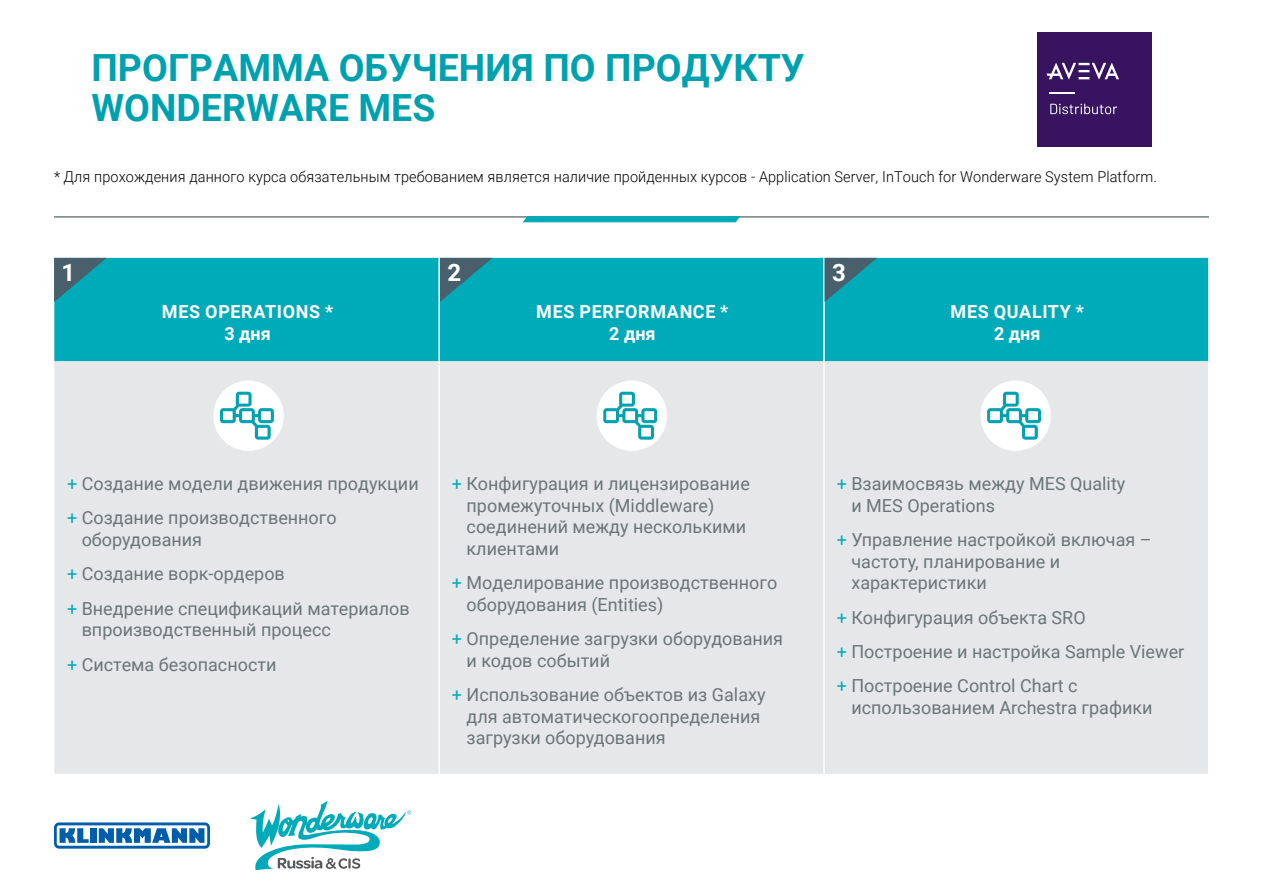
<style>
.page{position:relative;width:1263px;height:893px;background:#fff}
.page>*{position:absolute;margin:0;border:0;box-sizing:border-box;transform-origin:0 0}
.t1{font:700 37.5px/40.5px "Roboto";color:#00a1af}
.t2{font:700 24px "Roboto";color:#fff}
.t3{font:18px/21.6px "Roboto";color:#6c7677}
.t4{font:700 18px/21.6px "Roboto";letter-spacing:.035em;color:#fff;text-align:center}
.t5{font:300 15px "Roboto";letter-spacing:.01em;color:#000;scale:.96 1}
.s1{color:#00abb9}
</style>
<div class="page">
<hr style="left:54px;top:216px;width:1155px;height:2px;background:#717d7c">
<svg style="left:523px;top:216px;width:217px;height:6px"></svg>
<svg style="left:250px;top:801px;width:161px;height:69px"></svg>
<svg style="left:54px;top:822px;width:156px;height:27px"></svg>
<div style="left:1037px;top:33px;width:114px;height:114px;background:#381460"></div>
<svg style="left:1046px;top:63px;width:73px;height:16px"></svg>
<svg style="left:1050px;top:104px;width:67px;height:10px"></svg>
<svg style="left:1049px;top:92px;width:25px;height:1px"></svg>
<div style="left:54px;top:258px;width:1154px;height:103px;background:#00abb9"></div>
<div style="left:54px;top:361px;width:1154px;height:413px;background:#e6e7e8"></div>
<hr style="left:438px;top:258px;width:2px;height:103px;background:#fff">
<hr style="left:823px;top:258px;width:2px;height:103px;background:#fff">
<hr style="left:438px;top:361px;width:2px;height:413px;background:#fff">
<hr style="left:823px;top:361px;width:2px;height:413px;background:#fff">
<svg style="left:54px;top:258px;width:53px;height:44px"></svg>
<svg style="left:440px;top:258px;width:52px;height:44px"></svg>
<svg style="left:824px;top:258px;width:53px;height:44px"></svg>
<div style="left:213px;top:381px;width:71px;height:70px;background:#fff;border-radius:50%"></div>
<svg style="left:220px;top:392px;width:54px;height:47px"></svg>
<div style="left:596px;top:381px;width:71px;height:70px;background:#fff;border-radius:50%"></div>
<svg style="left:603px;top:392px;width:54px;height:47px"></svg>
<div style="left:980px;top:381px;width:71px;height:70px;background:#fff;border-radius:50%"></div>
<svg style="left:987px;top:392px;width:54px;height:47px"></svg>
<h1 class="t1" style="left:91px;top:46px;width:715px">ПРОГРАММА ОБУЧЕНИЯ ПО ПРОДУКТУ<br>WONDERWARE MES</h1>
<p class="t5" style="left:54px;top:166px;width:1150px">* Для прохождения данного курса обязательным требованием является наличие пройденных курсов - Application Server, InTouch for Wonderware System Platform.</p>
<h2 class="t2" style="left:62px;top:255px;width:15px">1</h2>
<h2 class="t2" style="left:447px;top:255px;width:15px">2</h2>
<h2 class="t2" style="left:832px;top:255px;width:15px">3</h2>
<p class="t4" style="left:162px;top:300px;width:173px">MES OPERATIONS *<br>3 дня</p>
<p class="t4" style="left:536px;top:300px;width:194px">MES PERFORMANCE *<br>2 дня</p>
<p class="t4" style="left:950px;top:300px;width:135px">MES QUALITY *<br>2 дня</p>
<p class="t3" style="left:67px;top:466px;width:353px;line-height:34.3px"><span class="s1">+</span> Создание модели движения продукции <span class="s1">+</span> Создание производственного</p>
<p class="t3" style="left:67px;top:522px;width:344px;line-height:34.3px;text-indent:15px">оборудования<br><span class="s1">+</span> Создание ворк-ордеров<br><span class="s1">+</span> Внедрение спецификаций материалов</p>
<p class="t3" style="left:67px;top:612px;width:265px;line-height:34.3px;text-indent:15px">впроизводственный процесс <span class="s1">+</span> Система безопасности</p>
<p class="t3" style="left:467px;top:472px;width:285px;text-indent:-15px"><span class="s1">+</span> Конфигурация и лицензирование промежуточных (Middleware) соединений между несколькими клиентами</p>
<p class="t3" style="left:466px;top:571px;width:312px;text-indent:-15px"><span class="s1">+</span> Моделирование производственного оборудования (Entities)</p>
<p class="t3" style="left:466px;top:627px;width:318px;text-indent:-15px"><span class="s1">+</span> Определение загрузки оборудования и кодов событий</p>
<p class="t3" style="left:467px;top:683px;width:300px;text-indent:-15px"><span class="s1">+</span> Использование объектов из Galaxy для автоматическогоопределения загрузки оборудования</p>
<p class="t3" style="left:851px;top:472px;width:275px;text-indent:-15px"><span class="s1">+</span> Взаимосвязь между MES Quality и MES Operations</p>
<p class="t3" style="left:851px;top:528px;width:302px;text-indent:-15px"><span class="s1">+</span> Управление настройкой включая – частоту, планирование и характеристики</p>
<p class="t3" style="left:837px;top:599px;width:349px;line-height:34.3px"><span class="s1">+</span> Конфигурация объекта SRO<br><span class="s1">+</span> Построение и настройка Sample Viewer <span class="s1">+</span> Построение Control Chart с</p>
<p class="t3" style="left:851px;top:696px;width:303px">использованием Archestra графики</p>
</div>
